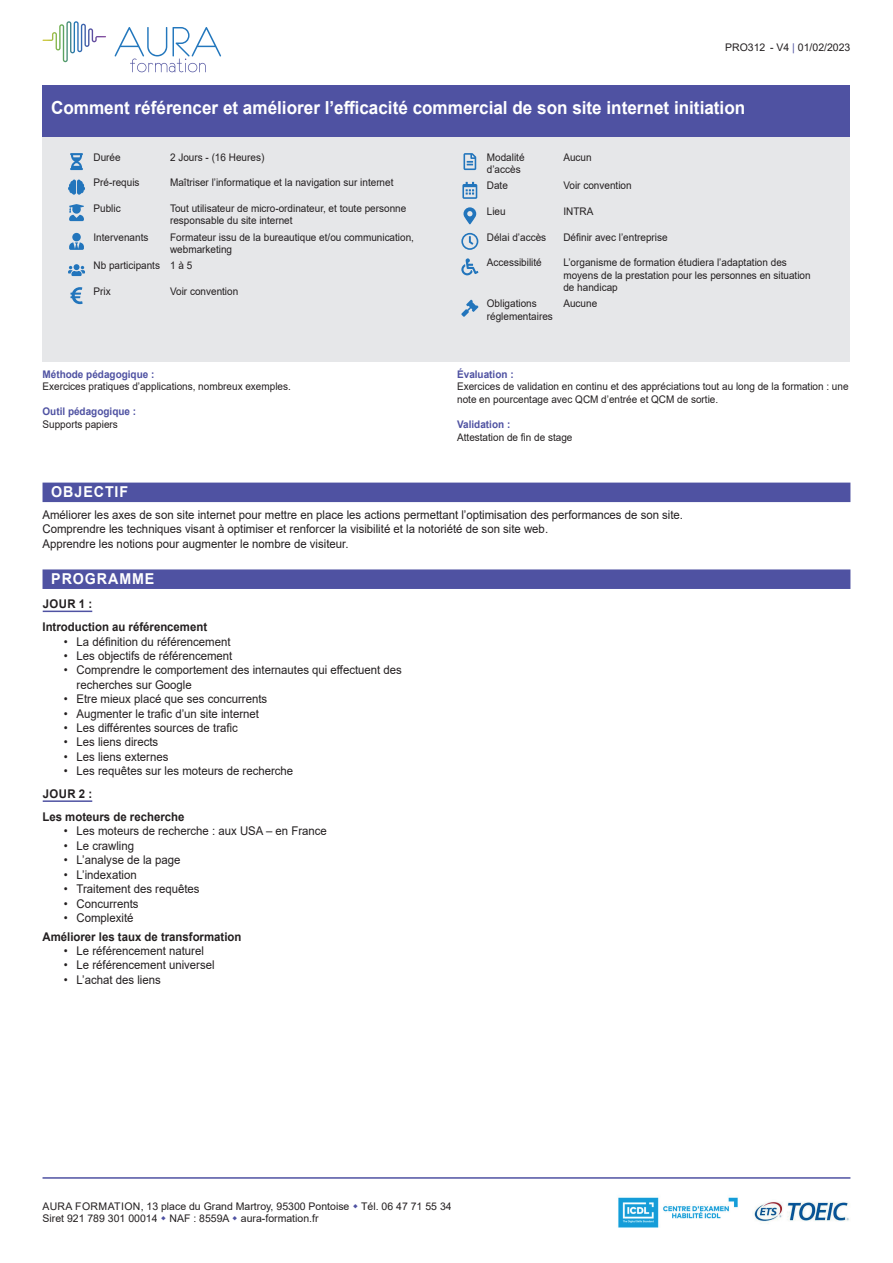
<style>
.page{position:relative;width:893px;height:1263px;background:#fff}
.page>*{position:absolute;margin:0;border:0;box-sizing:border-box;transform-origin:0 0}
.t1{font:700 18px "Arial";color:#fff;scale:.95 1}
.t2{font:700 15px "Arial";letter-spacing:.065em;color:#fff;scale:.95 1}
.t3{font:12px/14.4px "Arial";color:#231f20;scale:.95 1}
.t4{font:700 12px/23px "Arial";color:#231f20;scale:.95 1}
.t5{font:10.5px/12.6px "Arial";color:#231f20;scale:.95 1}
.t6{font:10.5px/12.6px "Arial";color:#231f20}
.t7{font:700 10.5px "Arial";color:#4f52a2;scale:.95 1}
.s1{color:#4f52a2}
</style>
<div class="page">
<hr style="left:43px;top:1177px;width:807px;height:2px;background:#4f52a2">
<div style="left:43px;top:483px;width:807px;height:19px;background:#4f52a2"></div>
<div style="left:43px;top:569px;width:807px;height:20px;background:#4f52a2"></div>
<div style="left:43px;top:136px;width:807px;height:225px;background:#e6e7e9"></div>
<img style="left:618px;top:1197px;width:120px;height:31px">
<img style="left:754px;top:1202px;width:95px;height:20px">
<svg style="left:43px;top:21px;width:63px;height:41px"></svg>
<svg style="left:115px;top:27px;width:106px;height:45px"></svg>
<div style="left:43px;top:85px;width:807px;height:51px;background:#4f52a2"></div>
<hr style="left:43px;top:611px;width:49px;height:1px;background:#4f52a2">
<hr style="left:43px;top:800px;width:49px;height:2px;background:#4f52a2">
<svg style="left:70px;top:153px;width:13px;height:17px"></svg>
<svg style="left:68px;top:180px;width:17px;height:15px"></svg>
<svg style="left:69px;top:204px;width:15px;height:17px"></svg>
<svg style="left:69px;top:233px;width:15px;height:17px"></svg>
<svg style="left:68px;top:264px;width:17px;height:12px"></svg>
<svg style="left:70px;top:287px;width:13px;height:17px"></svg>
<svg style="left:463px;top:153px;width:13px;height:17px"></svg>
<svg style="left:462px;top:182px;width:15px;height:17px"></svg>
<svg style="left:463px;top:207px;width:13px;height:17px"></svg>
<svg style="left:461px;top:233px;width:17px;height:17px"></svg>
<svg style="left:461px;top:258px;width:17px;height:17px"></svg>
<svg style="left:461px;top:300px;width:17px;height:17px"></svg>
<p class="t6" style="left:725px;top:41px;width:127px">PRO312 - V4 <span class="s1">|</span> 01/02/2023</p>
<h1 class="t1" style="left:51px;top:95px;width:732px">Comment référencer et améliorer l’efficacité commercial de son site internet initiation</h1>
<p class="t5" style="left:94px;top:151px;width:30px">Durée</p>
<p class="t5" style="left:170px;top:151px;width:101px">2 Jours - (16 Heures)</p>
<p class="t5" style="left:94px;top:176px;width:50px">Pré-requis</p>
<p class="t5" style="left:170px;top:176px;width:237px">Maîtriser l’informatique et la navigation sur internet</p>
<p class="t5" style="left:94px;top:202px;width:30px">Public</p>
<p class="t5" style="left:170px;top:202px;width:250px">Tout utilisateur de micro-ordinateur, et toute personne responsable du site internet</p>
<p class="t5" style="left:94px;top:230px;width:59px">Intervenants</p>
<p class="t5" style="left:170px;top:230px;width:258px">Formateur issu de la bureautique et/ou communication, webmarketing</p>
<p class="t5" style="left:94px;top:259px;width:105px">Nb participants 1 à 5</p>
<p class="t5" style="left:94px;top:285px;width:20px">Prix</p>
<p class="t5" style="left:170px;top:285px;width:73px">Voir convention</p>
<p class="t7" style="left:43px;top:366px;width:119px">Méthode pédagogique :</p>
<p class="t5" style="left:43px;top:380px;width:263px">Exercices pratiques d’applications, nombreux exemples.</p>
<p class="t7" style="left:43px;top:404px;width:100px">Outil pédagogique :</p>
<p class="t5" style="left:43px;top:418px;width:81px">Supports papiers</p>
<p class="t2" style="left:51px;top:481px;width:83px">OBJECTIF</p>
<p class="t5" style="left:487px;top:151px;width:41px">Modalité d’accès</p>
<p class="t5" style="left:563px;top:151px;width:31px">Aucun</p>
<p class="t5" style="left:487px;top:179px;width:24px">Date</p>
<p class="t5" style="left:563px;top:179px;width:73px">Voir convention</p>
<p class="t5" style="left:487px;top:205px;width:21px">Lieu</p>
<p class="t5" style="left:563px;top:205px;width:33px">INTRA</p>
<p class="t5" style="left:487px;top:230px;width:64px">Délai d’accès</p>
<p class="t5" style="left:563px;top:230px;width:111px">Définir avec l’entreprise</p>
<p class="t5" style="left:487px;top:256px;width:59px">Accessibilité</p>
<p class="t5" style="left:563px;top:256px;width:262px">L’organisme de formation étudiera l’adaptation des moyens de la prestation pour les personnes en situation de handicap</p>
<p class="t5" style="left:487px;top:297px;width:71px">Obligations réglementaires</p>
<p class="t5" style="left:563px;top:297px;width:37px">Aucune</p>
<p class="t7" style="left:457px;top:366px;width:61px">Évaluation :</p>
<p class="t5" style="left:457px;top:380px;width:414px">Exercices de validation en continu et des appréciations tout au long de la formation : une note en pourcentage avec QCM d’entrée et QCM de sortie.</p>
<p class="t7" style="left:457px;top:417px;width:58px">Validation :</p>
<p class="t5" style="left:457px;top:431px;width:123px">Attestation de fin de stage</p>
<p class="t3" style="left:43px;top:507px;width:676px">Améliorer les axes de son site internet pour mettre en place les actions permettant l’optimisation des performances de son site.<br>Comprendre les techniques visant à optimiser et renforcer la visibilité et la notoriété de son site web.<br>Apprendre les notions pour augmenter le nombre de visiteur.</p>
<p class="t2" style="left:51px;top:568px;width:110px">PROGRAMME</p>
<p class="t4" style="left:43px;top:593px;width:175px">JOUR 1 :<br>Introduction au référencement</p>
<p class="t3" style="left:64px;top:634px;width:177px">• La définition du référencement</p>
<p class="t3" style="left:64px;top:648px;width:179px">• Les objectifs de référencement</p>
<p class="t3" style="left:77px;top:663px;width:344px;text-indent:-13px">• Comprendre le comportement des internautes qui effectuent des recherches sur Google</p>
<p class="t3" style="left:64px;top:692px;width:216px">• Etre mieux placé que ses concurrents</p>
<p class="t3" style="left:64px;top:706px;width:207px">• Augmenter le trafic d’un site internet</p>
<p class="t3" style="left:64px;top:720px;width:185px">• Les différentes sources de trafic</p>
<p class="t3" style="left:64px;top:735px;width:101px">• Les liens directs</p>
<p class="t3" style="left:64px;top:749px;width:112px">• Les liens externes</p>
<p class="t3" style="left:64px;top:764px;width:243px">• Les requêtes sur les moteurs de recherche</p>
<p class="t4" style="left:43px;top:783px;width:151px">JOUR 2 :<br>Les moteurs de recherche</p>
<p class="t3" style="left:64px;top:824px;width:278px">• Les moteurs de recherche : aux USA – en France</p>
<p class="t3" style="left:64px;top:838px;width:76px">• Le crawling</p>
<p class="t3" style="left:64px;top:853px;width:124px">• L’analyse de la page</p>
<p class="t3" style="left:64px;top:867px;width:78px">• L’indexation</p>
<p class="t3" style="left:64px;top:881px;width:145px">• Traitement des requêtes</p>
<p class="t3" style="left:64px;top:896px;width:80px">• Concurrents</p>
<p class="t3" style="left:64px;top:910px;width:75px">• Complexité</p>
<p class="t4" style="left:43px;top:925px;width:211px">Améliorer les taux de transformation</p>
<p class="t3" style="left:64px;top:943px;width:149px">• Le référencement naturel</p>
<p class="t3" style="left:64px;top:958px;width:160px">• Le référencement universel</p>
<p class="t3" style="left:64px;top:972px;width:104px">• L’achat des liens</p>
<p class="t6" style="left:43px;top:1200px;width:411px">AURA FORMATION, 13 place du Grand Martroy, 95300 Pontoise Tél. 06 47 71 55 34<br>Siret 921 789 301 00014 NAF : 8559A aura-formation.fr</p>
</div>
